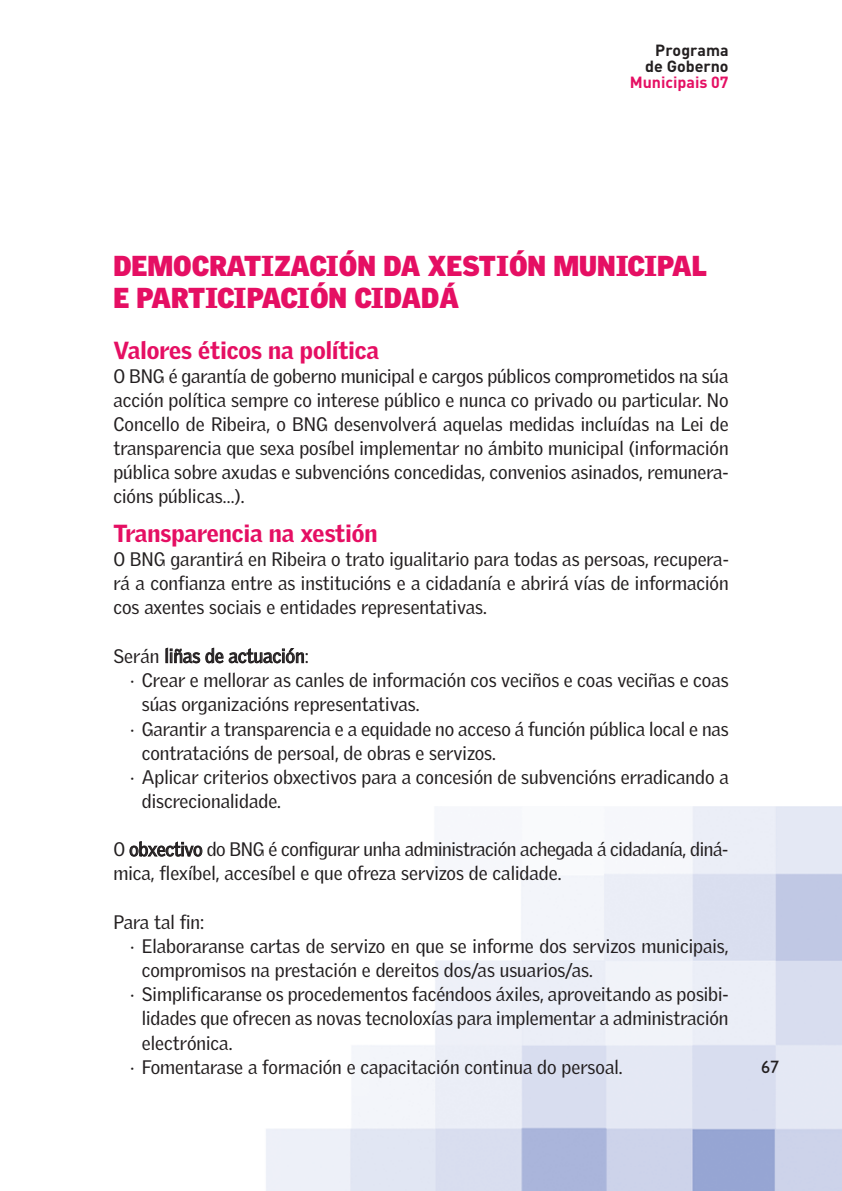
<style>
.page{position:relative;width:842px;height:1191px;background:#fff}
.page>*{position:absolute;margin:0;border:0;box-sizing:border-box;transform-origin:0 0}
.t1{font:900 28px/32.2px "Griffith Gothic";color:#e50f63}
.t2{font:900 24px "Griffith Gothic";color:#e50f63}
.t3{font:19px/24px "Griffith Gothic";color:#231f20;text-align:justify}
.t4{font:18px "Gill Sans";color:#231f20}
.t5{font:16px/16px "DIN Bold";color:#231f20;text-align:right}
.t6{font:16px "DIN Bold";color:#e50f63}
</style>
<div class="page">
<img style="left:266px;top:806px;width:576px;height:385px">
<p class="t5" style="left:645px;top:41px;width:85px">Programa de Goberno</p>
<p class="t6" style="left:630px;top:72px;width:100px">Municipais 07</p>
<h1 class="t1" style="left:113px;top:250px;width:595px">DEMOCRATIZACIÓN DA XESTIÓN MUNICIPAL<br>E PARTICIPACIÓN CIDADÁ</h1>
<p class="t2" style="left:113px;top:336px;width:267px">Valores éticos na política</p>
<p class="t3" style="left:113px;top:364px;width:617px">O BNG é garantía de goberno municipal e cargos públicos comprometidos na súa acción política sempre co interese público e nunca co privado ou particular. No Concello de Ribeira, o BNG desenvolverá aquelas medidas incluídas na Lei de transparencia que sexa posíbel implementar no ámbito municipal (información pública sobre axudas e subvencións concedidas, convenios asinados, remunera&shy;cións públicas…).</p>
<p class="t2" style="left:113px;top:520px;width:265px">Transparencia na xestión</p>
<p class="t3" style="left:113px;top:548px;width:617px">O BNG garantirá en Ribeira o trato igualitario para todas as persoas, recupera&shy;rá a confianza entre as institucións e a cidadanía e abrirá vías de información cos axentes sociais e entidades representativas.</p>
<p class="t3" style="left:113px;top:644px;width:197px">Serán liñas de actuación:</p>
<p class="t3" style="left:130px;top:668px;width:600px">· Crear e mellorar as canles de información cos veciños e coas veciñas e coas</p>
<p class="t3" style="left:142px;top:692px;width:279px">súas organizacións representativas.</p>
<p class="t3" style="left:130px;top:717px;width:600px">· Garantir a transparencia e a equidade no acceso á función pública local e nas</p>
<p class="t3" style="left:142px;top:741px;width:356px">contratacións de persoal, de obras e servizos.</p>
<p class="t3" style="left:130px;top:765px;width:600px">· Aplicar criterios obxectivos para a concesión de subvencións erradicando a</p>
<p class="t3" style="left:142px;top:789px;width:141px">discrecionalidade.</p>
<p class="t3" style="left:113px;top:838px;width:616px">O obxectivo do BNG é configurar unha administración achegada á cidadanía, diná&shy;mica, flexíbel, accesíbel e que ofreza servizos de calidade.</p>
<p class="t3" style="left:113px;top:910px;width:92px">Para tal fin:</p>
<p class="t3" style="left:130px;top:934px;width:600px">· Elaboraranse cartas de servizo en que se informe dos servizos municipais,</p>
<p class="t3" style="left:142px;top:958px;width:453px">compromisos na prestación e dereitos dos/as usuarios/as.</p>
<p class="t3" style="left:130px;top:983px;width:600px">· Simplificaranse os procedementos facéndoos áxiles, aproveitando as posibi-</p>
<p class="t3" style="left:142px;top:1007px;width:588px">lidades que ofrecen as novas tecnoloxías para implementar a administración</p>
<p class="t3" style="left:142px;top:1031px;width:92px">electrónica.</p>
<p class="t3" style="left:130px;top:1055px;width:494px">· Fomentarase a formación e capacitación continua do persoal.</p>
<p class="t4" style="left:761px;top:1056px;width:19px">67</p>
</div>
